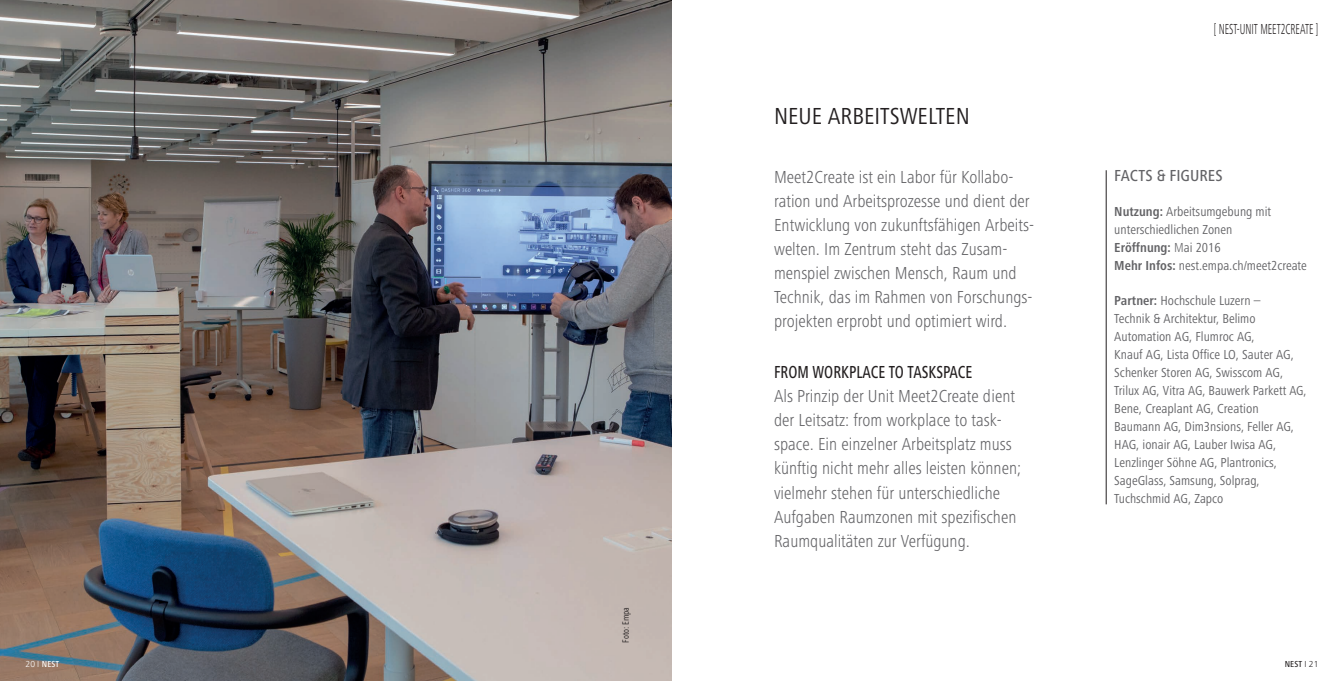
<style>
.page{position:relative;width:1344px;height:681px;background:#fff}
.page>*{position:absolute;margin:0;border:0;box-sizing:border-box;transform-origin:0 0}
.Titelzeile{font:condensed 24px "Frutiger Next Pro";color:#231f20}
._080_gt_stoff_x08{font:300 condensed 18px/24px "Frutiger Next Pro";color:#636366}
._080_gt_zwischentite{font:500 condensed 18px "Frutiger Next Pro";color:#231f20;scale:.85 1}
._080_gt_stoff_Biobox{font:500 condensed 16.5px "Frutiger Next Pro";color:#636366}
._101_rubriktitel_obe{font:300 condensed 15px "Frutiger Next Pro";color:#231f20;scale:.7 1}
._080_gt_stoff_Biobox-2{font:condensed 13.5px/18px "Frutiger Next Pro";color:#636366}
._100_foto-bylines_x1{font:9px "Avenir Next Condensed";color:#231f20}
.t1{font:500 condensed 9px "Frutiger Next Pro";color:#231f20}
.t2{font:500 condensed 9px "Frutiger Next Pro";color:#fff}
.s1{font-weight:300;font-stretch:normal}
.s2{font-weight:700}
.s3{font-weight:300}
</style>
<div class="page">
<img style="left:0;top:0;width:672px;height:680px">
<hr style="left:1106px;top:170px;width:1px;height:334px;background:#231f20">
<p class="t2" style="left:26px;top:658px;width:35px"><span class="s1">20 I</span> NEST</p>
<p class="_100_foto-bylines_x1" style="left:618px;top:642px;width:37px;rotate:-90deg">Foto: Empa</p>
<p class="Titelzeile" style="left:774px;top:102px;width:197px">NEUE ARBEITSWELTEN</p>
<p class="_080_gt_stoff_x08" style="left:774px;top:165px;width:261px">Meet2Create ist ein Labor für Kollabo&shy;ration und Arbeitsprozesse und dient der Entwicklung von zukunftsfähigen Arbeits&shy;welten. Im Zentrum steht das Zusam&shy;menspiel zwischen Mensch, Raum und Technik, das im Rahmen von Forschungs&shy;projekten erprobt und optimiert wird.</p>
<p class="_080_gt_zwischentite" style="left:774px;top:362px;width:235px">FROM WORKPLACE TO TASKSPACE</p>
<p class="_080_gt_stoff_x08" style="left:774px;top:384px;width:249px">Als Prinzip der Unit Meet2Create dient der Leitsatz: from workplace to task&shy;space. Ein einzelner Arbeitsplatz muss künftig nicht mehr alles leisten können; vielmehr stehen für unterschiedliche Aufgaben Raumzonen mit spezifischen Raumqualitäten zur Verfügung.</p>
<p class="_101_rubriktitel_obe" style="left:1213px;top:20px;width:151px">[ NEST-UNIT MEET2CREATE ]</p>
<p class="_080_gt_stoff_Biobox" style="left:1114px;top:166px;width:110px">FACTS &amp; FIGURES</p>
<p class="_080_gt_stoff_Biobox-2" style="left:1114px;top:202px;width:194px"><span class="s2">Nutzung:</span> Arbeitsumgebung mit unterschiedlichen Zonen<br><span class="s2">Eröffnung:</span> <span class="s3">M</span>ai 2016<br><span class="s2">Mehr Infos:</span> nest.empa.ch/meet2create</p>
<p class="_080_gt_stoff_Biobox-2" style="left:1114px;top:291px;width:194px"><span class="s2">Partner:</span> Hochschule Luzern –<br>Technik &amp; Architektur, Belimo<br>Automation AG, Flumroc AG,<br>Knauf AG, Lista Office LO, Sauter AG,<br>Schenker Storen AG, Swisscom AG,<br>Trilux AG, Vitra AG, Bauwerk Parkett AG,<br>Bene, Creaplant AG, Creation<br>Baumann AG, Dim3nsions, Feller AG,<br>HAG, ionair AG, Lauber Iwisa AG,<br>Lenzlinger Söhne AG, Plantronics,<br>SageGlass, Samsung, Solprag,<br>Tuchschmid AG, Zapco</p>
<p class="t1" style="left:1284px;top:658px;width:35px">NEST <span class="s1">I 21</span></p>
</div>
